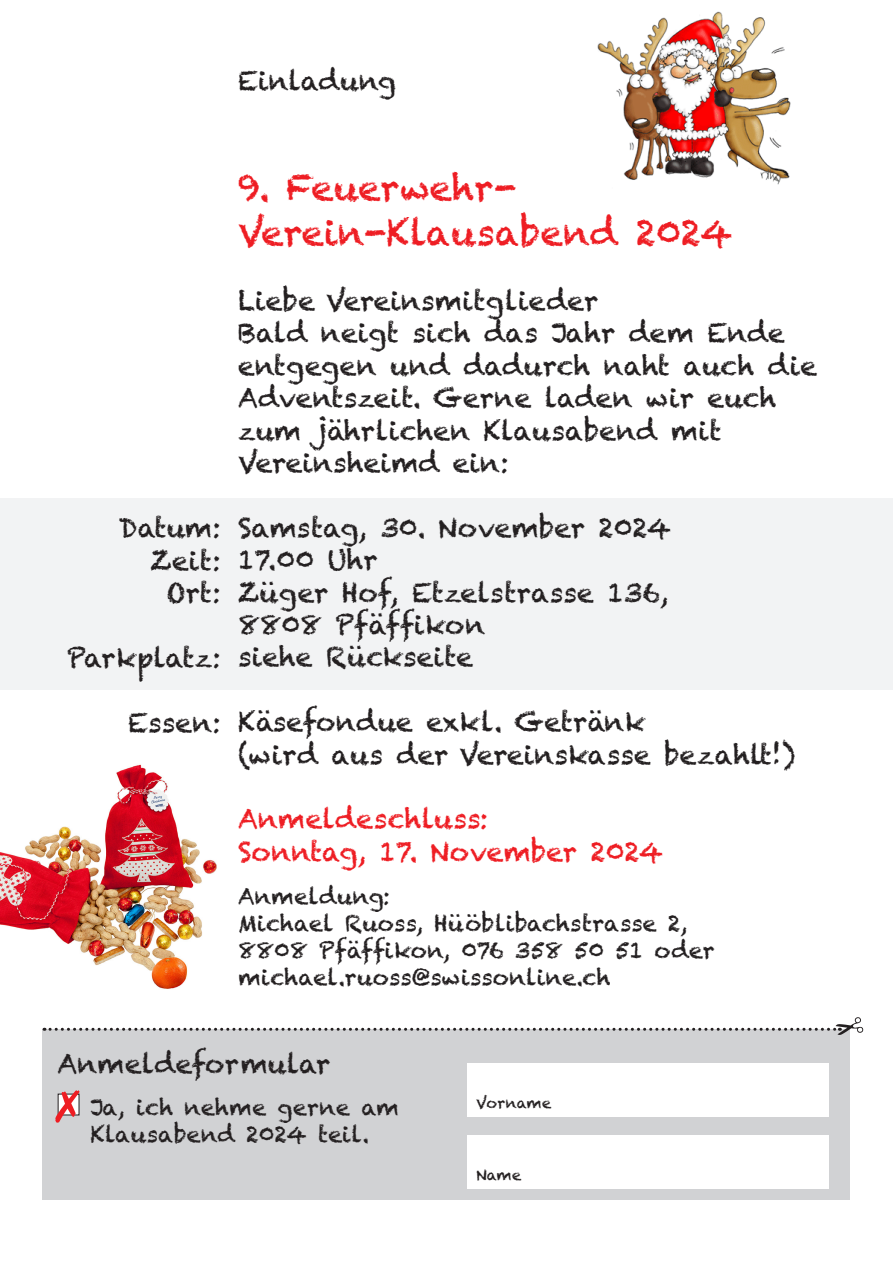
<style>
.page{position:relative;width:893px;height:1263px;background:#fff}
.page>*{position:absolute;margin:0;border:0;box-sizing:border-box;transform-origin:0 0}
.t1{font:36px/45px "Chalkduster";color:#ee1d23}
.t2{font:27px/32.4px "Chalkduster";color:#231f20}
.t3{font:27px/32.4px "Chalkduster";color:#ee1d23}
.t4{font:22.5px/27px "Chalkduster";color:#231f20}
.t5{font:15px "Chalkduster";color:#231f20}
</style>
<div class="page">
<div style="left:0;top:499px;width:893px;height:191px;background:#f2f3f4"></div>
<img style="left:597px;top:11px;width:194px;height:174px">
<img style="left:0;top:764px;width:217px;height:225px">
<div style="left:43px;top:1029px;width:807px;height:170px;background:#d1d2d4"></div>
<div style="left:468px;top:1063px;width:361px;height:53px;background:#fff"></div>
<div style="left:468px;top:1135px;width:361px;height:53px;background:#fff"></div>
<svg style="left:55px;top:1090px;width:25px;height:33px"></svg>
<svg style="left:44px;top:1017px;width:819px;height:18px"></svg>
<p class="t2" style="left:238px;top:65px;width:160px">Einladung</p>
<p class="t2" style="left:119px;top:512px;width:104px;text-align:right">Datum:<br>Zeit:<br>Ort:</p>
<p class="t2" style="left:67px;top:641px;width:156px">Parkplatz:</p>
<p class="t2" style="left:128px;top:706px;width:94px">Essen:</p>
<h1 class="t1" style="left:238px;top:165px;width:497px">9. Feuerwehr-<br>Verein-Klausabend 2024</h1>
<p class="t2" style="left:238px;top:284px;width:581px">Liebe Vereinsmitglieder<br>Bald neigt sich das Jahr dem Ende entgegen und dadurch naht auch die<br>Adventszeit. Gerne laden wir euch zum jährlichen Klausabend mit<br>Vereinsheimd ein:</p>
<p class="t2" style="left:238px;top:511px;width:435px">Samstag, 30. November 2024<br>17.00 Uhr<br>Züger Hof, Etzelstrasse 136,<br>8808 Pfäffikon<br>siehe Rückseite</p>
<p class="t2" style="left:238px;top:706px;width:559px">Käsefondue exkl. Getränk<br>(wird aus der Vereinskasse bezahlt!)</p>
<p class="t3" style="left:238px;top:803px;width:427px">Anmeldeschluss:<br>Sonntag, 17. November 2024</p>
<p class="t4" style="left:238px;top:883px;width:478px">Anmeldung:<br>Michael Ruoss, Hüöblibachstrasse 2,<br>8808 Pfäffikon, 076 358 50 51 oder michael.ruoss@swissonline.ch</p>
<p class="t2" style="left:57px;top:1047px;width:275px">Anmeldeformular</p>
<p class="t4" style="left:90px;top:1093px;width:310px">Ja, ich nehme gerne am<br>Klausabend 2024 teil.</p>
<p class="t5" style="left:476px;top:1094px;width:77px">Vorname</p>
<p class="t5" style="left:476px;top:1166px;width:47px">Name</p>
</div>
